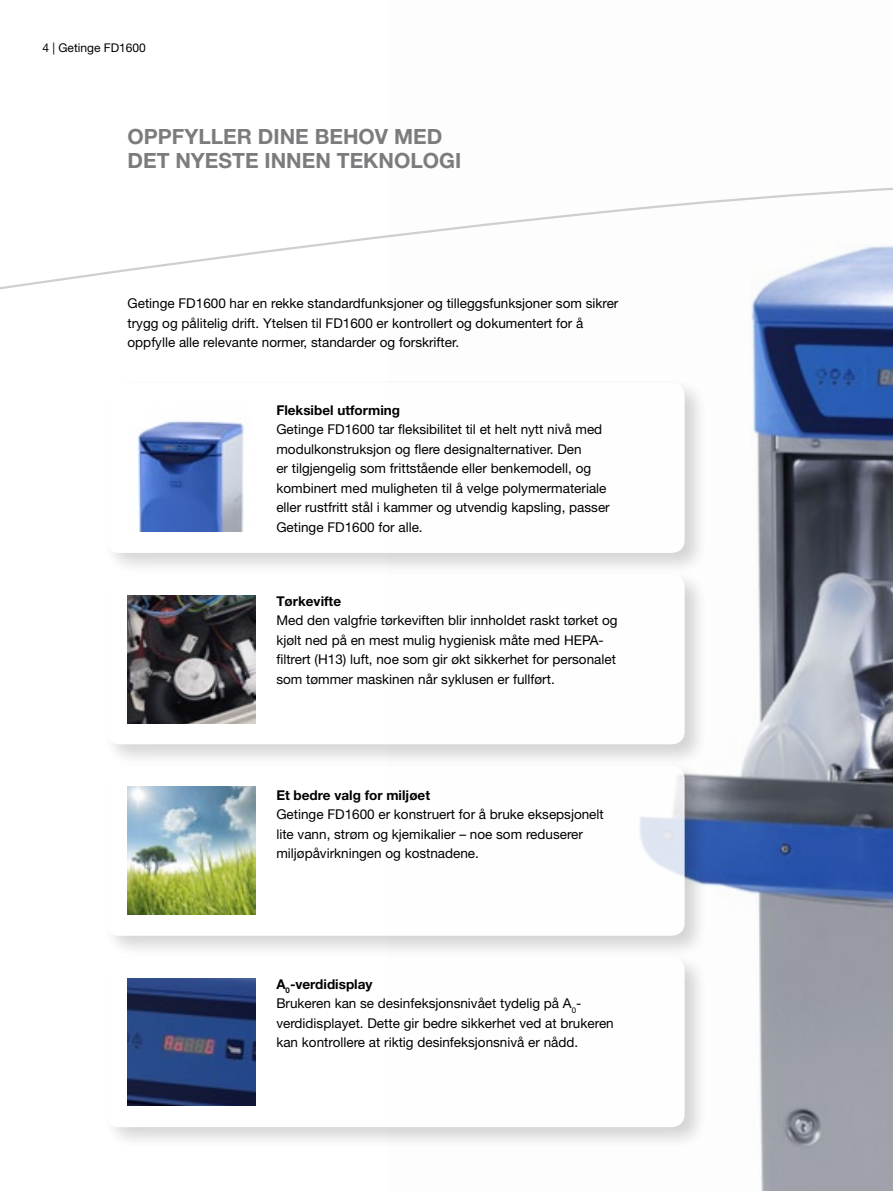
<style>
.page{position:relative;width:893px;height:1191px;background:#fff}
.page>*{position:absolute;margin:0;border:0;box-sizing:border-box;transform-origin:0 0}
.t1{font:700 21px/24px "Helvetica Neue";color:#7b7c7e}
.t2{font:13.5px/19.5px "Helvetica Neue";color:#000}
.t3{font:700 13.5px "Helvetica Neue";color:#000}
.t4{font:12px "Helvetica Neue";color:#000}
.s1{font-weight:700}
</style>
<div class="page">
<img style="left:708px;top:294px;width:185px;height:897px">
<div style="left:101px;top:377px;width:607px;height:199px;background:#000;opacity:.2"></div>
<div style="left:106px;top:383px;width:579px;height:170px;background:#fff;border-radius:13px"></div>
<div style="left:101px;top:568px;width:607px;height:199px;background:#000;opacity:.2"></div>
<div style="left:106px;top:574px;width:579px;height:170px;background:#fff;border-radius:13px"></div>
<div style="left:101px;top:760px;width:607px;height:198px;background:#000;opacity:.2"></div>
<div style="left:106px;top:765px;width:579px;height:170px;background:#fff;border-radius:13px"></div>
<img style="left:128px;top:595px;width:127px;height:128px">
<svg style="left:0;top:187px;width:893px;height:107px"></svg>
<div style="left:101px;top:951px;width:607px;height:199px;background:#000;opacity:.2"></div>
<div style="left:106px;top:957px;width:579px;height:170px;background:#fff;border-radius:13px"></div>
<img style="left:128px;top:787px;width:127px;height:127px">
<img style="left:128px;top:978px;width:127px;height:127px">
<img style="left:137px;top:420px;width:107px;height:112px">
<p class="t4" style="left:43px;top:41px;width:105px">4 | Getinge FD1600</p>
<h1 class="t1" style="left:128px;top:124px;width:335px">OPPFYLLER DINE BEHOV MED<br>DET NYESTE INNEN TEKNOLOGI</h1>
<p class="t2" style="left:128px;top:294px;width:492px">Getinge FD1600 har en rekke standardfunksjoner og tilleggsfunksjoner som sikrer trygg og pålitelig drift. Ytelsen til FD1600 er kontrollert og dokumentert for å oppfylle alle relevante normer, standarder og forskrifter.</p>
<p class="t3" style="left:276px;top:401px;width:125px">Fleksibel utforming</p>
<p class="t2" style="left:276px;top:419px;width:335px">Getinge FD1600 tar fleksibilitet til et helt nytt nivå med modulkonstruksjon og flere designalternativer. Den<br>er tilgjengelig som frittstående eller benkemodell, og kombinert med muligheten til å velge polymermateriale eller rustfritt stål i kammer og utvendig kapsling, passer Getinge FD1600 for alle.</p>
<p class="t3" style="left:276px;top:593px;width:66px">Tørkevifte</p>
<p class="t2" style="left:276px;top:611px;width:343px">Med den valgfrie tørkeviften blir innholdet raskt tørket og kjølt ned på en mest mulig hygienisk måte med HEPA&shy;filtrert (H13) luft, noe som gir økt sikkerhet for personalet som tømmer maskinen når syklusen er fullført.</p>
<p class="t3" style="left:276px;top:786px;width:155px">Et bedre valg for miljøet</p>
<p class="t2" style="left:276px;top:804px;width:329px">Getinge FD1600 er konstruert for å bruke eksepsjonelt lite vann, strøm og kjemikalier – noe som reduserer miljøpåvirkningen og kostnadene.</p>
<p class="t2" style="left:276px;top:974px;width:339px"><span class="s1">A</span><sub>0</sub><span class="s1">-verdidisplay<br></span>Brukeren kan se desinfeksjonsnivået tydelig på A<sub>0</sub>- verdidisplayet. Dette gir bedre sikkerhet ved at brukeren kan kontrollere at riktig desinfeksjonsnivå er nådd.</p>
</div>
